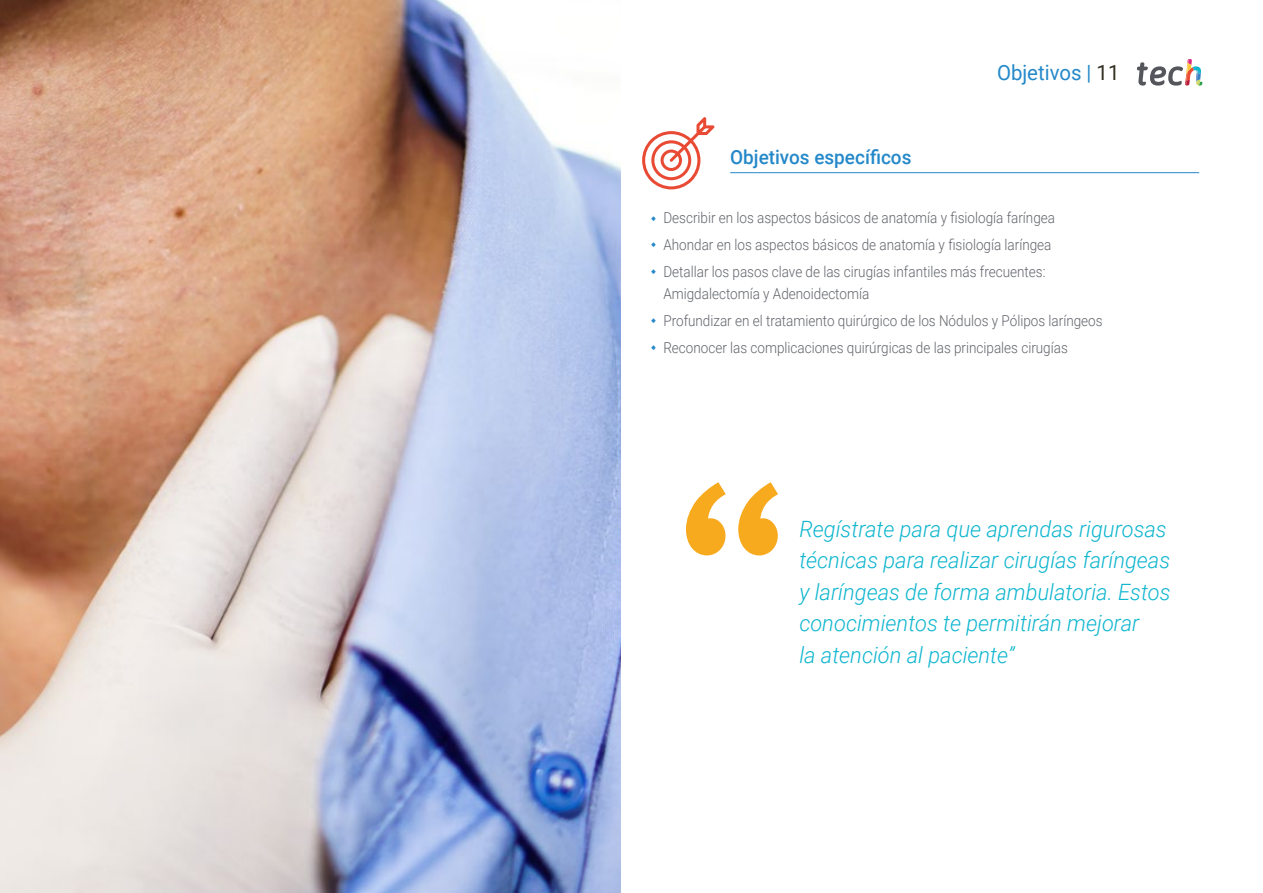
<style>
.page{position:relative;width:1263px;height:893px;background:#fff}
.page>*{position:absolute;margin:0;border:0;box-sizing:border-box;transform-origin:0 0}
.t1{font:italic 300 22.5px/31.5px "Roboto";color:#0fb6cf}
.t2{font:21px "Roboto";color:#2488c9}
.t3{font:500 19.5px "Roboto";color:#2488c9}
.t4{font:300 15px/26.7px "Roboto";color:#61646a;scale:.9 1}
.s1{color:#312e20}
</style>
<div class="page">
<hr style="left:730px;top:172px;width:469px;height:1px;background:#2488c9">
<svg style="left:642px;top:117px;width:72px;height:72px"></svg>
<img style="left:0;top:0;width:621px;height:893px">
<svg style="left:686px;top:482px;width:92px;height:73px"></svg>
<svg style="left:1137px;top:59px;width:65px;height:27px"></svg>
<h3 class="t3" style="left:730px;top:144px;width:183px">Objetivos específicos</h3>
<h2 class="t2" style="left:997px;top:57px;width:124px">Objetivos | <span class="s1">11</span></h2>
<p class="t4" style="left:663px;top:204px;width:437px">Describir en los aspectos básicos de anatomía y fisiología faríngea<br>Ahondar en los aspectos básicos de anatomía y fisiología laríngea<br>Detallar los pasos clave de las cirugías infantiles más frecuentes:</p>
<p class="t4" style="left:663px;top:280px;width:489px">Amigdalectomía y Adenoidectomía<br>Profundizar en el tratamiento quirúrgico de los Nódulos y Pólipos laríngeos<br>Reconocer las complicaciones quirúrgicas de las principales cirugías</p>
<h1 class="t1" style="left:799px;top:512px;width:373px">Regístrate para que aprendas rigurosas técnicas para realizar cirugías faríngeas y laríngeas de forma ambulatoria. Estos conocimientos te permitirán mejorar<br>la atención al paciente”</h1>
</div>
